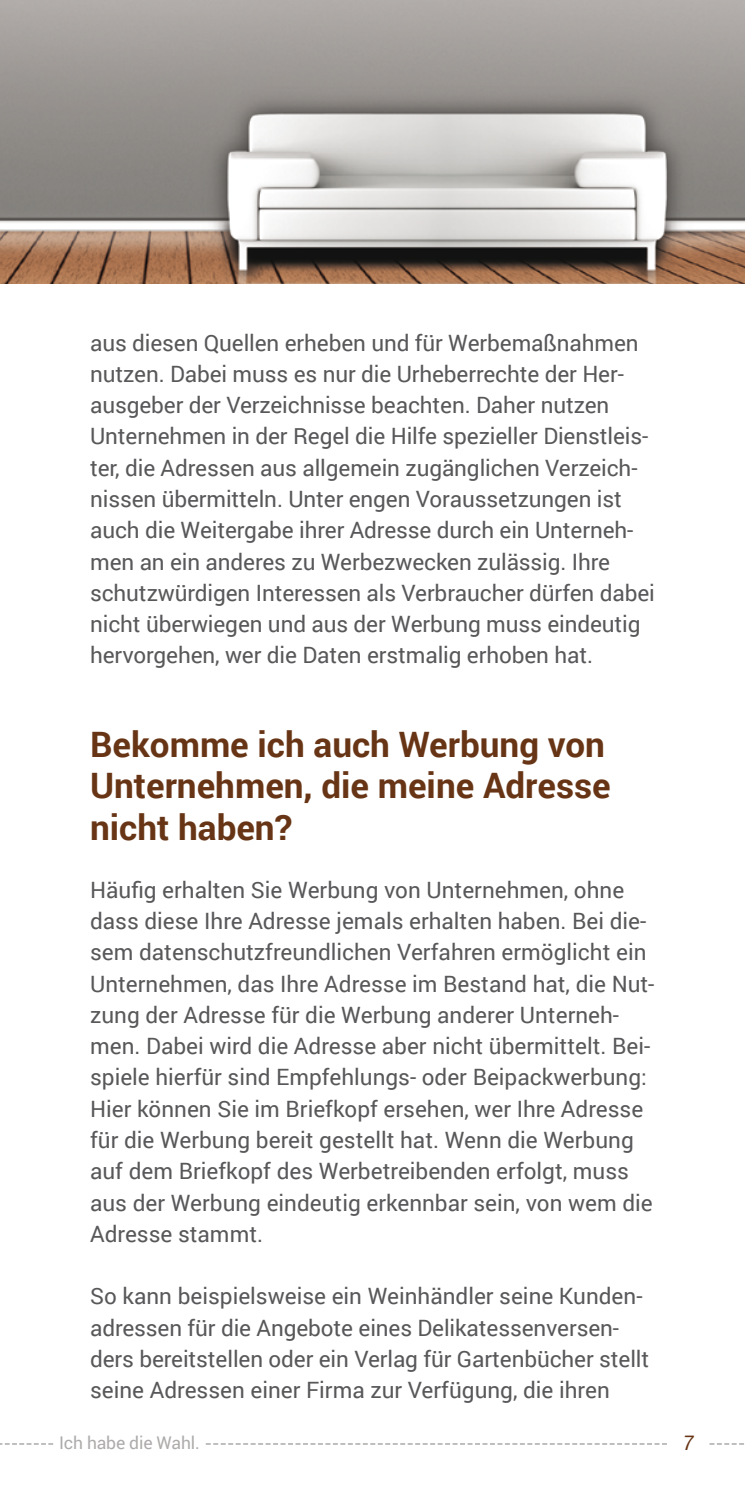
<style>
.page{position:relative;width:745px;height:1489px;background:#fff}
.page>*{position:absolute;margin:0;border:0;box-sizing:border-box;transform-origin:0 0}
._04_Headline_Text{font:700 35px/41.2px "Roboto";color:#673515}
._04_Fließtext{font:22.5px/31.2px "Roboto";letter-spacing:-.005em;color:#58585a}
.t1{font:italic 20px "Roboto";color:#673515}
.t2{font:17.5px "Roboto";letter-spacing:-.01em;color:#aeacab}
</style>
<div class="page">
<svg style="left:709px;top:1443px;width:35px;height:1px"></svg>
<svg style="left:206px;top:1443px;width:460px;height:1px"></svg>
<svg style="left:0;top:1443px;width:53px;height:1px"></svg>
<img style="left:0;top:0;width:744px;height:283px">
<p class="_04_Fließtext" style="left:90px;top:326px;width:566px">aus diesen Quellen erheben und für Werbemaßnahmen nutzen. Dabei muss es nur die Urheberrechte der Her&shy;ausgeber der Verzeichnisse beachten. Daher nutzen Unternehmen in der Regel die Hilfe spezieller Dienstleis&shy;ter, die Adressen aus allgemein zugänglichen Verzeich&shy;nissen übermitteln. Unter engen Voraussetzungen ist auch die Weitergabe ihrer Adresse durch ein Unterneh&shy;men an ein anderes zu Werbezwecken zulässig. Ihre schutzwürdigen Interessen als Verbraucher dürfen dabei nicht überwiegen und aus der Werbung muss eindeutig hervorgehen, wer die Daten erstmalig erhoben hat.</p>
<p class="_04_Headline_Text" style="left:90px;top:722px;width:521px">Bekomme ich auch Werbung von<br>Unternehmen, die meine Adresse nicht haben?</p>
<p class="_04_Fließtext" style="left:90px;top:873px;width:565px">Häufig erhalten Sie Werbung von Unternehmen, ohne dass diese Ihre Adresse jemals erhalten haben. Bei die&shy;sem datenschutzfreundlichen Verfahren ermöglicht ein Unternehmen, das Ihre Adresse im Bestand hat, die Nut&shy;zung der Adresse für die Werbung anderer Unterneh&shy;men. Dabei wird die Adresse aber nicht übermittelt. Bei&shy;spiele hierfür sind Empfehlungs- oder Beipackwerbung:<br>Hier können Sie im Briefkopf ersehen, wer Ihre Adresse für die Werbung bereit gestellt hat. Wenn die Werbung auf dem Briefkopf des Werbetreibenden erfolgt, muss aus der Werbung eindeutig erkennbar sein, von wem die Adresse stammt.</p>
<p class="_04_Fließtext" style="left:90px;top:1279px;width:560px">So kann beispielsweise ein Weinhändler seine Kunden&shy;adressen für die Angebote eines Delikatessenversen&shy;ders bereitstellen oder ein Verlag für Gartenbücher stellt seine Adressen einer Firma zur Verfügung, die ihren</p>
<p class="t2" style="left:59px;top:1430px;width:142px">Ich habe die Wahl.</p>
<p class="t1" style="left:682px;top:1428px;width:12px">7</p>
</div>
